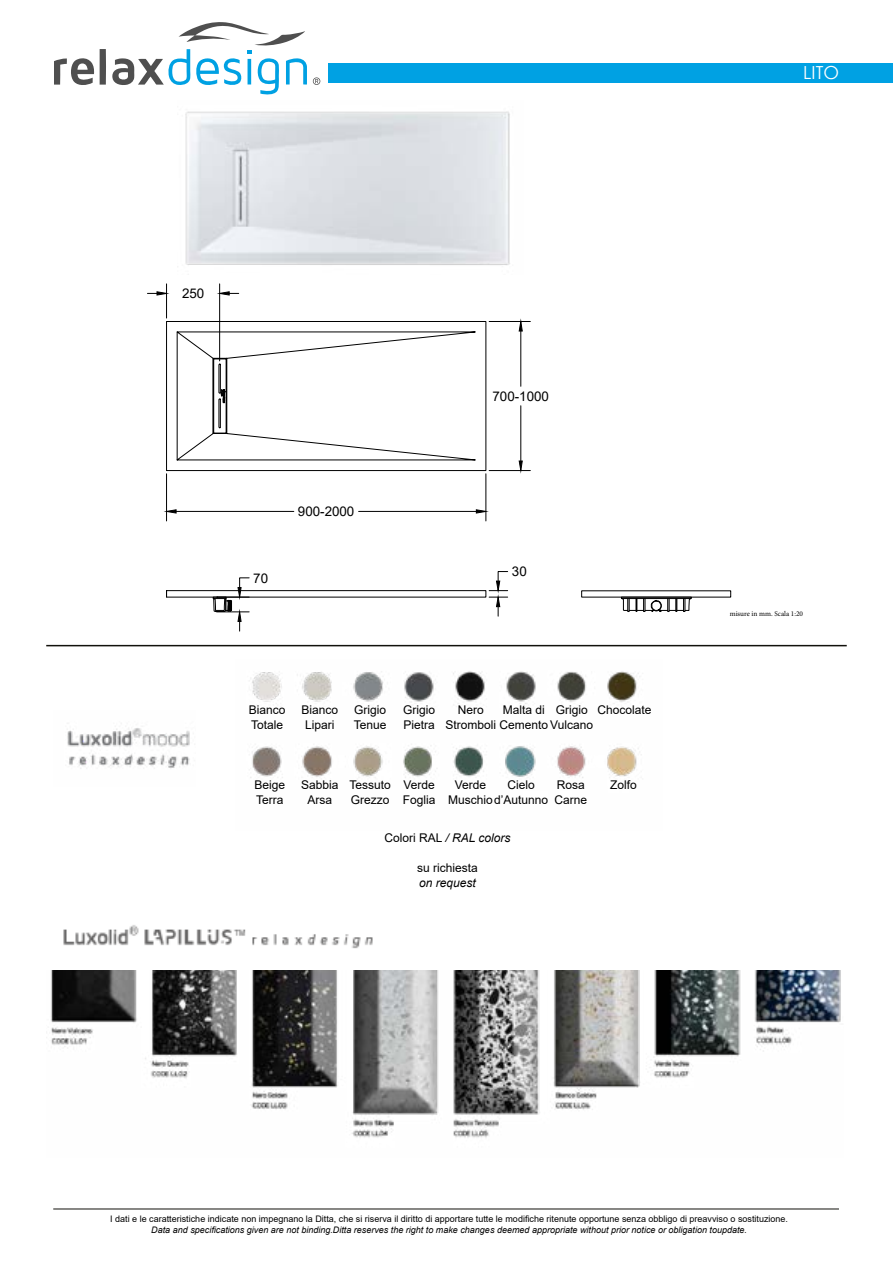
<style>
.page{position:relative;width:893px;height:1263px;background:#fff}
.page>*{position:absolute;margin:0;border:0;box-sizing:border-box;transform-origin:0 0}
.t1{font:18px "Century Gothic";color:#fff}
.t2{font:13.35px "Arial";color:#000}
.t3{font:12px/15px "Arial";color:#000}
.t4{font:italic 12px "Arial";color:#000}
.t5{font:9px "Arial";color:#000}
.t6{font:italic 9px "Arial";color:#000}
.t7{font:7.35px "Minion Pro";color:#000}
.s1{font-style:normal}
</style>
<div class="page">
<img style="left:250px;top:671px;width:392px;height:107px">
<img style="left:185px;top:111px;width:325px;height:154px">
<svg style="left:621px;top:597px;width:70px;height:15px"></svg>
<div style="left:166px;top:321px;width:320px;height:150px;border:1px solid #000"></div>
<div style="left:166px;top:590px;width:320px;height:7px;border:1px solid #000"></div>
<svg style="left:177px;top:332px;width:299px;height:128px"></svg>
<hr style="left:166px;top:284px;width:1px;height:34px;background:#000">
<hr style="left:219px;top:284px;width:1px;height:77px;background:#000">
<svg style="left:147px;top:291px;width:19px;height:5px"></svg>
<svg style="left:219px;top:291px;width:20px;height:5px"></svg>
<hr style="left:166px;top:474px;width:1px;height:47px;background:#000">
<hr style="left:486px;top:474px;width:1px;height:47px;background:#000">
<hr style="left:176px;top:511px;width:118px;height:1px;background:#000">
<hr style="left:359px;top:511px;width:117px;height:1px;background:#000">
<svg style="left:167px;top:509px;width:10px;height:5px"></svg>
<svg style="left:476px;top:509px;width:11px;height:5px"></svg>
<svg style="left:213px;top:577px;width:37px;height:54px"></svg>
<svg style="left:489px;top:571px;width:19px;height:45px"></svg>
<hr style="left:489px;top:470px;width:41px;height:1px;background:#000">
<hr style="left:489px;top:321px;width:41px;height:1px;background:#000">
<hr style="left:521px;top:406px;width:1px;height:55px;background:#000">
<hr style="left:521px;top:331px;width:1px;height:55px;background:#000">
<svg style="left:518px;top:460px;width:5px;height:11px"></svg>
<svg style="left:518px;top:322px;width:5px;height:10px"></svg>
<svg style="left:100px;top:49px;width:6px;height:36px"></svg>
<svg style="left:54px;top:58px;width:40px;height:27px"></svg>
<svg style="left:112px;top:22px;width:195px;height:73px"></svg>
<svg style="left:313px;top:77px;width:7px;height:8px"></svg>
<div style="left:328px;top:64px;width:565px;height:19px;background:#00a1e3"></div>
<hr style="left:53px;top:1208px;width:786px;height:1px;background:#12110c">
<hr style="left:46px;top:645px;width:801px;height:1px;background:#12110c">
<img style="left:67px;top:728px;width:123px;height:41px">
<img style="left:51px;top:970px;width:790px;height:168px">
<img style="left:63px;top:925px;width:310px;height:24px">
<h1 class="t1" style="left:803px;top:60px;width:37px">LITO</h1>
<p class="t2" style="left:182px;top:284px;width:24px">250</p>
<p class="t2" style="left:253px;top:569px;width:16px">70</p>
<p class="t2" style="left:298px;top:502px;width:58px">900-2000</p>
<p class="t2" style="left:493px;top:387px;width:58px">700-1000</p>
<p class="t2" style="left:512px;top:562px;width:16px">30</p>
<p class="t3" style="left:249px;top:703px;width:38px">Bianco<br>Totale</p>
<p class="t3" style="left:302px;top:703px;width:38px;text-align:center">Bianco<br>Lipari</p>
<p class="t3" style="left:354px;top:703px;width:34px">Grigio<br>Tenue</p>
<p class="t3" style="left:403px;top:703px;width:34px">Grigio<br>Pietra</p>
<p class="t3" style="left:446px;top:703px;width:149px;text-indent:12px">Nero<br>Stromboli Cemento Vulcano</p>
<p class="t3" style="left:503px;top:703px;width:44px">Malta di</p>
<p class="t3" style="left:556px;top:703px;width:34px">Grigio</p>
<p class="t3" style="left:597px;top:703px;width:56px">Chocolate</p>
<p class="t3" style="left:254px;top:777px;width:32px">Beige<br>Terra</p>
<p class="t3" style="left:301px;top:777px;width:39px;text-align:center">Sabbia<br>Arsa</p>
<p class="t3" style="left:349px;top:777px;width:43px">Tessuto<br>Grezzo</p>
<p class="t3" style="left:403px;top:777px;width:34px">Verde<br>Foglia</p>
<p class="t3" style="left:448px;top:777px;width:102px;text-indent:7px">Verde<br>Muschiod’Autunno</p>
<p class="t3" style="left:508px;top:777px;width:29px">Cielo</p>
<p class="t3" style="left:554px;top:777px;width:34px">Rosa<br>Carne</p>
<p class="t3" style="left:610px;top:777px;width:28px">Zolfo</p>
<p class="t4" style="left:384px;top:830px;width:128px"><span class="s1">Colori RAL</span> / RAL colors</p>
<p class="t3" style="left:417px;top:860px;width:62px">su richiesta</p>
<p class="t4" style="left:419px;top:875px;width:58px">on request</p>
<p class="t7" style="left:730px;top:609px;width:75px">misure in mm. Scala 1:20</p>
<p class="t5" style="left:110px;top:1212px;width:679px">I dati e le caratteristiche indicate non impegnano la Ditta, che si riserva il diritto di apportare tutte le modifiche ritenute opportune senza obbligo di preavviso o sostituzione.</p>
<p class="t6" style="left:151px;top:1223px;width:597px">Data and specifications given are not binding.Ditta reserves the right to make changes deemed appropriate without prior notice or obligation toupdate.</p>
</div>
